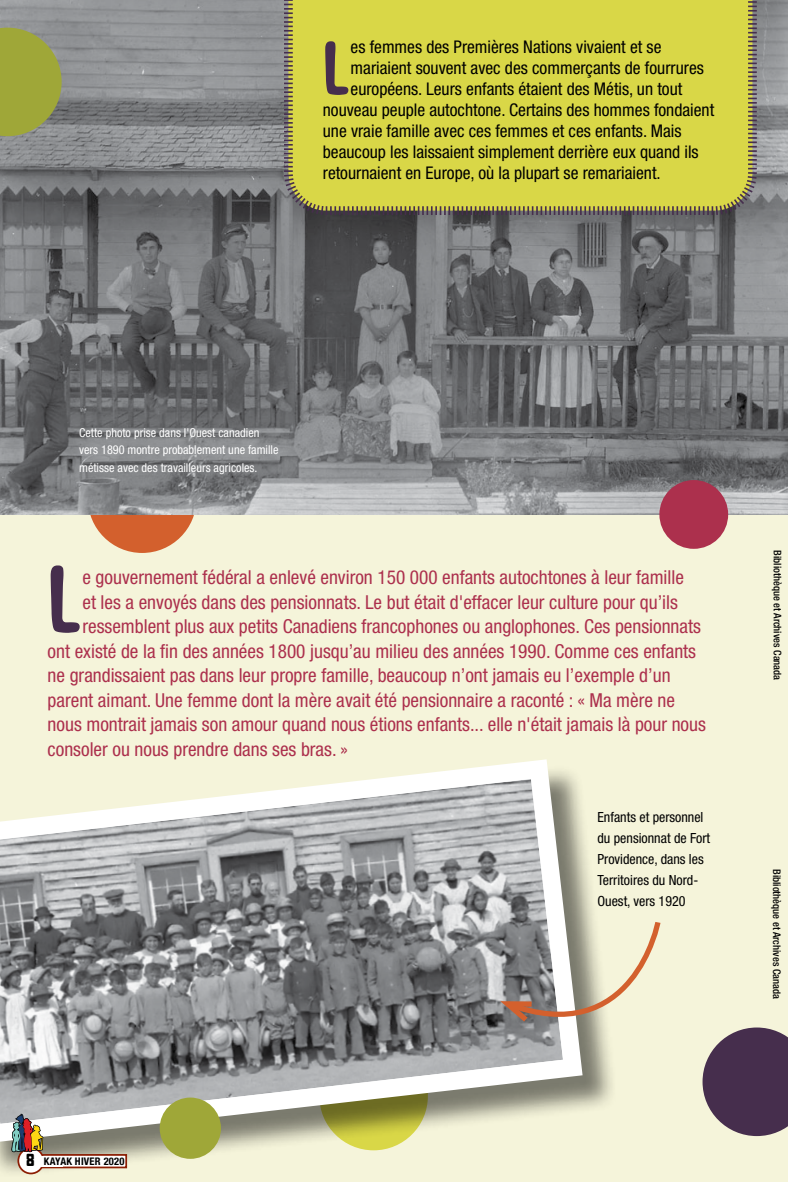
<style>
.page{position:relative;width:788px;height:1182px;background:#fff}
.page>*{position:absolute;margin:0;border:0;box-sizing:border-box;transform-origin:0 0}
.t1{font:91.7px "Waliroo";color:#462e4d}
.t2{font:72.98px "Waliroo";color:#462e4d}
.t3{font:condensed 19.25px "Helvetica Neue LT Std";color:#ac304d}
.t4{font:condensed 17.5px "Helvetica Neue LT Std";color:#000}
.t5{font:condensed 14px/21px "Helvetica Neue LT Std";color:#000}
.t6{font:condensed 12.25px/17.5px "Helvetica Neue LT Std";color:#fff}
.t7{font:500 condensed 10.5px "Helvetica Neue LT Std";color:#000}
.t8{font:700 condensed 10.5px "Helvetica Neue LT Std";letter-spacing:.02em;color:#000}
.s1{font-family:"Atrofobia";font-weight:400;font-stretch:normal;font-size:15.75px}
</style>
<div class="page">
<div style="left:0;top:0;width:788px;height:1181px;background:#f5f4da"></div>
<div style="left:88px;top:444px;width:108px;height:109px;background:#d3602d;border-radius:50%"></div>
<img style="left:0;top:0;width:788px;height:514px">
<svg style="left:282px;top:0;width:476px;height:217px;background:#d0cd49"></svg>
<svg style="left:0;top:28px;width:62px;height:108px;background:#9aa148"></svg>
<div style="left:659px;top:480px;width:69px;height:68px;background:#ac304d;border-radius:50%"></div>
<div style="left:0;top:764px;width:619px;height:415px;background:#000;opacity:.5"></div>
<svg style="left:0;top:759px;width:592px;height:393px;background:#aaaba6"></svg>
<svg style="left:493px;top:917px;width:168px;height:133px"></svg>
<div style="left:160px;top:1097px;width:61px;height:61px;background:#9fa738;border-radius:50%"></div>
<svg style="left:702px;top:1027px;width:86px;height:108px"></svg>
<svg style="left:18px;top:1147px;width:26px;height:26px"></svg>
<div style="left:17px;top:1147px;width:27px;height:27px;border:2px solid #8c1e04;border-radius:50%"></div>
<svg style="left:11px;top:1113px;width:117px;height:55px;background:#bcb1a6"></svg>
<div style="left:28px;top:1155px;width:35px;height:11px;background:#fff"></div>
<h2 class="t2" style="left:323px;top:36px;width:28px">L</h2>
<p class="t4" style="left:350px;top:37px;width:312px">es femmes des Premières Nations vivaient et se</p>
<p class="t4" style="left:350px;top:58px;width:355px">mariaient souvent avec des commerçants de fourrures</p>
<p class="t4" style="left:350px;top:79px;width:333px">européens. Leurs enfants étaient des Métis, un tout</p>
<p class="t4" style="left:323px;top:100px;width:393px">nouveau peuple autochtone. Certains des hommes fondaient</p>
<p class="t4" style="left:323px;top:121px;width:360px">une vraie famille avec ces femmes et ces enfants. Mais</p>
<p class="t4" style="left:323px;top:142px;width:377px">beaucoup les laissaient simplement derrière eux quand ils</p>
<p class="t4" style="left:323px;top:163px;width:339px">retournaient en Europe, où la plupart se remariaient.</p>
<p class="t6" style="left:79px;top:423px;width:201px">Cette photo prise dans l'Ouest canadien vers 1890 montre probablement une famille métisse avec des travailleurs agricoles.</p>
<h1 class="t1" style="left:48px;top:558px;width:34px">L</h1>
<p class="t3" style="left:82px;top:566px;width:603px">e gouvernement fédéral a enlevé environ 150 000 enfants autochtones à leur famille</p>
<p class="t3" style="left:82px;top:590px;width:597px">et les a envoyés dans des pensionnats. Le but était d'effacer leur culture pour qu’ils</p>
<p class="t3" style="left:82px;top:615px;width:620px">ressemblent plus aux petits Canadiens francophones ou anglophones. Ces pensionnats</p>
<p class="t3" style="left:48px;top:639px;width:650px">ont existé de la fin des années 1800 jusqu’au milieu des années 1990. Comme ces enfants</p>
<p class="t3" style="left:48px;top:664px;width:624px">ne grandissaient pas dans leur propre famille, beaucoup n’ont jamais eu l’exemple d’un</p>
<p class="t3" style="left:48px;top:688px;width:629px">parent aimant. Une femme dont la mère avait été pensionnaire a raconté : « Ma mère ne</p>
<p class="t3" style="left:48px;top:713px;width:659px">nous montrait jamais son amour quand nous étions enfants... elle n'était jamais là pour nous</p>
<p class="t3" style="left:48px;top:737px;width:302px">consoler ou nous prendre dans ses bras. »</p>
<p class="t5" style="left:597px;top:806px;width:114px">Enfants et personnel du pensionnat de Fort<br>Providence, dans les<br>Territoires du Nord-<br>Ouest, vers 1920</p>
<p class="t7" style="left:783px;top:550px;width:131px;rotate:90deg">Bibliothèque et Archives Canada</p>
<p class="t7" style="left:783px;top:868px;width:131px;rotate:90deg">Bibliothèque et Archives Canada</p>
<p class="t8" style="left:26px;top:1154px;width:99px"><span class="s1">8</span> KAYAK HIVER 2020</p>
</div>
